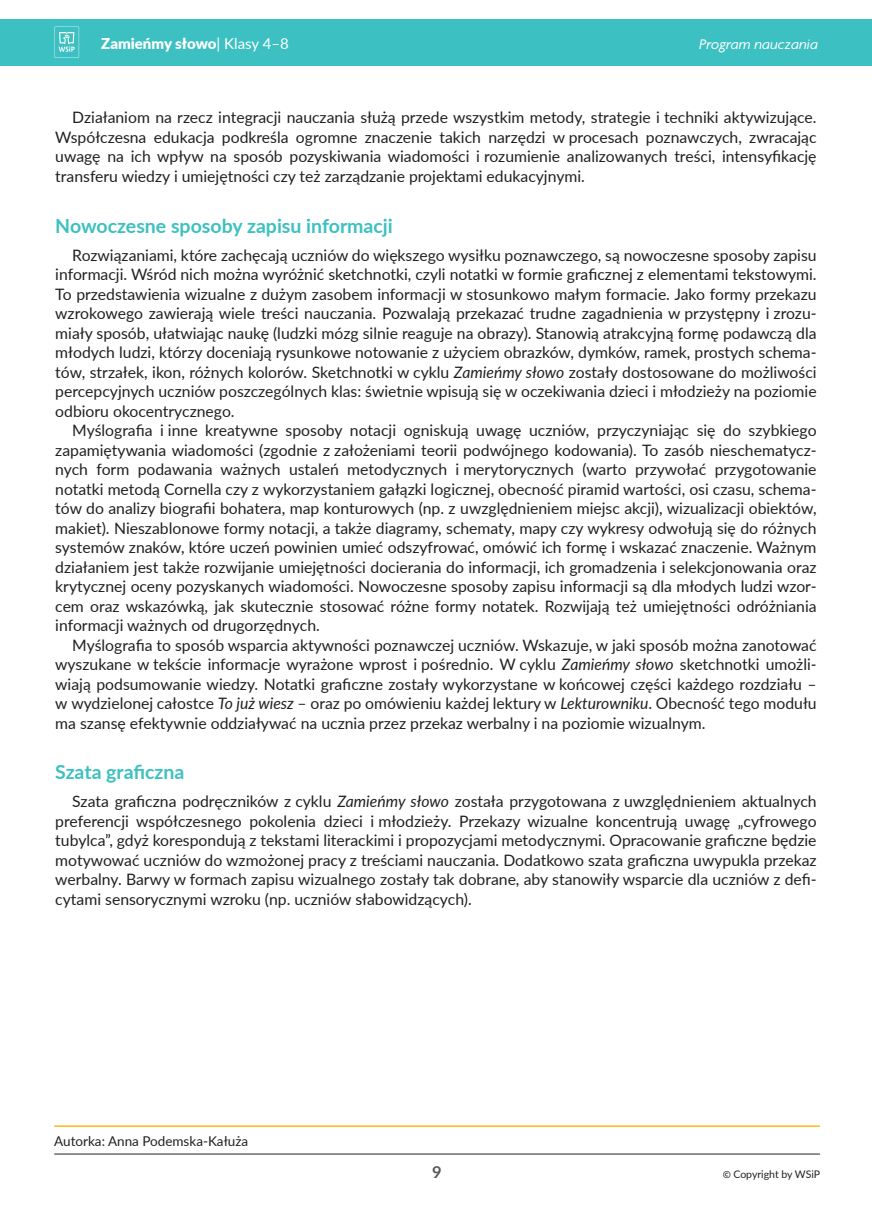
<style>
.page{position:relative;width:872px;height:1212px;background:#fff}
.page>*{position:absolute;margin:0;border:0;box-sizing:border-box;transform-origin:0 0}
.Tytuł_II_rzędu{font:700 19.5px "Lato";color:#3dc0c1}
.t1{font:700 16.5px "Lato";color:#57585a}
.Tekst_podstawowy{font:15.75px/19.5px "Lato";color:#231f20;text-align:justify}
.t2{font:900 15px "Lato";color:#fff}
.t3{font:italic 15px "Agenda Pl";color:#fff}
.t4{font:13.5px "Lato";color:#231f20}
.t5{font:10.5px "Lato";letter-spacing:-.005em;color:#231f20}
.s1{font-weight:400}
.s2{font-style:italic}
.s3{font-family:"Agenda Pl";font-size:13.5px}
</style>
<div class="page">
<div style="left:0;top:20px;width:872px;height:46px;background:#3dc0c1"></div>
<svg style="left:54px;top:27px;width:25px;height:31px"></svg>
<hr style="left:54px;top:1154px;width:766px;height:1px;background:#231f20">
<hr style="left:54px;top:1125px;width:766px;height:2px;background:#fcb814">
<p class="t2" style="left:101px;top:32px;width:189px">Zamieńmy słowo<span class="s1">| Klasy 4–8</span></p>
<p class="t3" style="left:699px;top:35px;width:120px">Program nauczania</p>
<p class="Tekst_podstawowy" style="left:55px;top:107px;width:763px;text-indent:17px">Działaniom na rzecz integracji nauczania służą przede wszystkim metody, strategie i techniki aktywizujące.<br>Współczesna edukacja podkreśla ogromne znaczenie takich narzędzi w procesach poznawczych, zwracając uwagę na ich wpływ na sposób pozyskiwania wiadomości i rozumienie analizowanych treści, intensyfikację transferu wiedzy i umiejętności czy też zarządzanie projektami edukacyjnymi.</p>
<p class="Tytuł_II_rzędu" style="left:55px;top:211px;width:339px">Nowoczesne sposoby zapisu informacji</p>
<p class="Tekst_podstawowy" style="left:55px;top:244px;width:763px;text-indent:17px">Rozwiązaniami, które zachęcają uczniów do większego wysiłku poznawczego, są nowoczesne sposoby zapisu informacji. Wśród nich można wyróżnić sketchnotki, czyli notatki w formie graficznej z elementami tekstowymi.<br>To przedstawienia wizualne z dużym zasobem informacji w stosunkowo małym formacie. Jako formy przekazu wzrokowego zawierają wiele treści nauczania. Pozwalają przekazać trudne zagadnienia w przystępny i zrozu&shy;miały sposób, ułatwiając naukę (ludzki mózg silnie reaguje na obrazy). Stanowią atrakcyjną formę podawczą dla młodych ludzi, którzy doceniają rysunkowe notowanie z użyciem obrazków, dymków, ramek, prostych schema&shy;tów, strzałek, ikon, różnych kolorów. Sketchnotki w cyklu <span class="s2">Zamieńmy słowo</span> zostały dostosowane do możliwości percepcyjnych uczniów poszczególnych klas: świetnie wpisują się w oczekiwania dzieci i młodzieży na poziomie odbioru okocentrycznego.</p>
<p class="Tekst_podstawowy" style="left:55px;top:420px;width:763px;text-indent:17px">Myślografia i inne kreatywne sposoby notacji ogniskują uwagę uczniów, przyczyniając się do szybkiego zapamiętywania wiadomości (zgodnie z założeniami teorii podwójnego kodowania). To zasób nieschematycz&shy;nych form podawania ważnych ustaleń metodycznych i merytorycznych (warto przywołać przygotowanie notatki metodą Cornella czy z wykorzystaniem gałązki logicznej, obecność piramid wartości, osi czasu, schema&shy;tów do analizy biografii bohatera, map konturowych (np. z uwzględnieniem miejsc akcji), wizualizacji obiektów, makiet). Nieszablonowe formy notacji, a także diagramy, schematy, mapy czy wykresy odwołują się do różnych systemów znaków, które uczeń powinien umieć odszyfrować, omówić ich formę i wskazać znaczenie. Ważnym działaniem jest także rozwijanie umiejętności docierania do informacji, ich gromadzenia i selekcjonowania oraz krytycznej oceny pozyskanych wiadomości. Nowoczesne sposoby zapisu informacji są dla młodych ludzi wzor&shy;cem oraz wskazówką, jak skutecznie stosować różne formy notatek. Rozwijają też umiejętności odróżniania informacji ważnych od drugorzędnych.</p>
<p class="Tekst_podstawowy" style="left:55px;top:634px;width:763px;text-indent:17px">Myślografia to sposób wsparcia aktywności poznawczej uczniów. Wskazuje, w jaki sposób można zanotować wyszukane w tekście informacje wyrażone wprost i pośrednio. W cyklu <span class="s2">Zamieńmy słowo</span> sketchnotki umożli&shy;wiają podsumowanie wiedzy. Notatki graficzne zostały wykorzystane w końcowej części każdego rozdziału – w wydzielonej całostce <span class="s2">To już wiesz</span> – oraz po omówieniu każdej lektury w <span class="s2">Lekturowniku</span>. Obecność tego modułu ma szansę efektywnie oddziaływać na ucznia przez przekaz werbalny i na poziomie wizualnym.</p>
<p class="Tytuł_II_rzędu" style="left:55px;top:758px;width:131px">Szata graficzna</p>
<p class="Tekst_podstawowy" style="left:55px;top:791px;width:763px;text-indent:17px">Szata graficzna podręczników z cyklu <span class="s2">Zamieńmy słowo</span> została przygotowana z uwzględnieniem aktualnych preferencji współczesnego pokolenia dzieci i młodzieży. Przekazy wizualne koncentrują uwagę „cyfrowego tubylca”, gdyż korespondują z tekstami literackimi i propozycjami metodycznymi. Opracowanie graficzne będzie motywować uczniów do wzmożonej pracy z treściami nauczania. Dodatkowo szata graficzna uwypukla przekaz werbalny. Barwy w formach zapisu wizualnego zostały tak dobrane, aby stanowiły wsparcie dla uczniów z defi&shy;cytami sensorycznymi wzroku (np. uczniów słabowidzących).</p>
<p class="t4" style="left:54px;top:1131px;width:195px">Autorka: Anna Podemska-Kałuża</p>
<p class="t1" style="left:432px;top:1160px;width:11px">9</p>
<p class="t5" style="left:722px;top:1167px;width:99px"><span class="s3">©</span> Copyright by WSiP</p>
</div>
